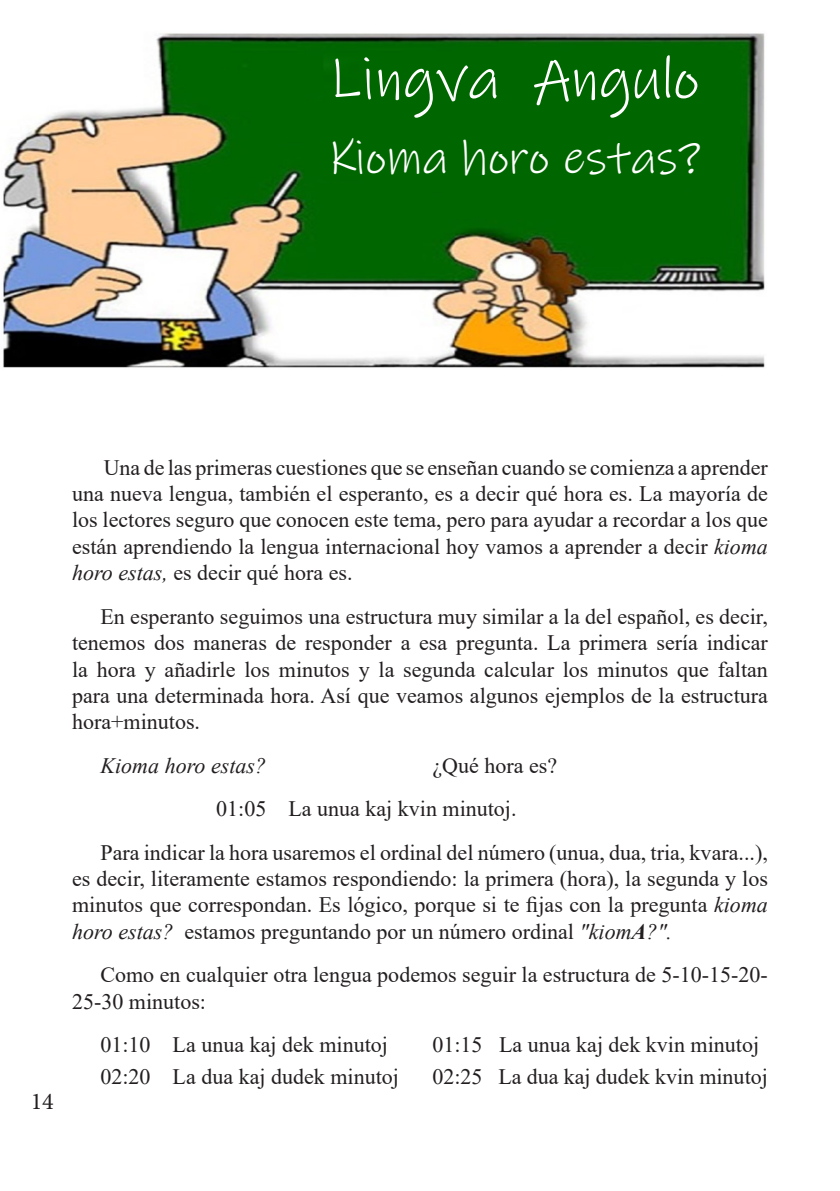
<style>
.page{position:relative;width:840px;height:1191px;background:#fff}
.page>*{position:absolute;margin:0;border:0;box-sizing:border-box;transform-origin:0 0}
.t1{font:60px "Ink Free";color:#fff}
.t2{font:700 48px "Segoe Print";color:#fff}
.t3{font:48px "Ink Free";color:#fff}
.t4{font:24px "Minion Pro";color:#231f20}
.t5{font:22px/26.4px "Times New Roman";color:#231f20;text-align:justify}
.t6{font:italic 22px "Times New Roman";color:#231f20}
.s1{font-style:italic}
.s2{font-weight:700;font-style:italic}
</style>
<div class="page">
<img style="left:3px;top:33px;width:762px;height:335px">
<p class="t1" style="left:327px;top:44px;width:373px">Lingva Angulo</p>
<p class="t3" style="left:327px;top:129px;width:375px">Kioma horo estas?</p>
<p class="t2" style="left:340px;top:127px;width:441px">Kioma horo estas?</p>
<p class="t4" style="left:31px;top:1085px;width:25px">14</p>
<p class="t5" style="left:72px;top:453px;width:697px;text-indent:32px">Una de las primeras cuestiones que se enseñan cuando se comienza a aprender una nueva lengua, también el esperanto, es a decir qué hora es. La mayoría de los lectores seguro que conocen este tema, pero para ayudar a recordar a los que están aprendiendo la lengua internacional hoy vamos a aprender a decir <span class="s1">kioma horo estas,</span> es decir qué hora es.</p>
<p class="t5" style="left:72px;top:602px;width:697px;text-indent:28px">En esperanto seguimos una estructura muy similar a la del español, es decir, tenemos dos maneras de responder a esa pregunta. La primera sería indicar la hora y añadirle los minutos y la segunda calcular los minutos que faltan para una determinada hora. Así que veamos algunos ejemplos de la estructura hora+minutos.</p>
<p class="t6" style="left:100px;top:750px;width:167px">Kioma horo estas?</p>
<p class="t5" style="left:432px;top:751px;width:126px">¿Qué hora es?</p>
<p class="t5" style="left:216px;top:795px;width:302px">01:05 La unua kaj kvin minutoj.</p>
<p class="t5" style="left:72px;top:838px;width:697px;text-indent:28px">Para indicar la hora usaremos el ordinal del número (unua, dua, tria, kvara...), es decir, literamente estamos respondiendo: la primera (hora), la segunda y los minutos que correspondan. Es lógico, porque si te fijas con la pregunta <span class="s1">kioma horo estas?</span> estamos preguntando por un número ordinal <span class="s1">"kiom</span><span class="s2">A</span><span class="s1">?".</span></p>
<p class="t5" style="left:72px;top:961px;width:697px;text-indent:28px">Como en cualquier otra lengua podemos seguir la estructura de 5-10-15-20-<br>25-30 minutos:</p>
<p class="t5" style="left:100px;top:1030px;width:289px">01:10 La unua kaj dek minutoj</p>
<p class="t5" style="left:432px;top:1030px;width:328px">01:15 La unua kaj dek kvin minutoj</p>
<p class="t5" style="left:100px;top:1063px;width:300px">02:20 La dua kaj dudek minutoj</p>
<p class="t5" style="left:432px;top:1063px;width:337px">02:25 La dua kaj dudek kvin minutoj</p>
</div>
